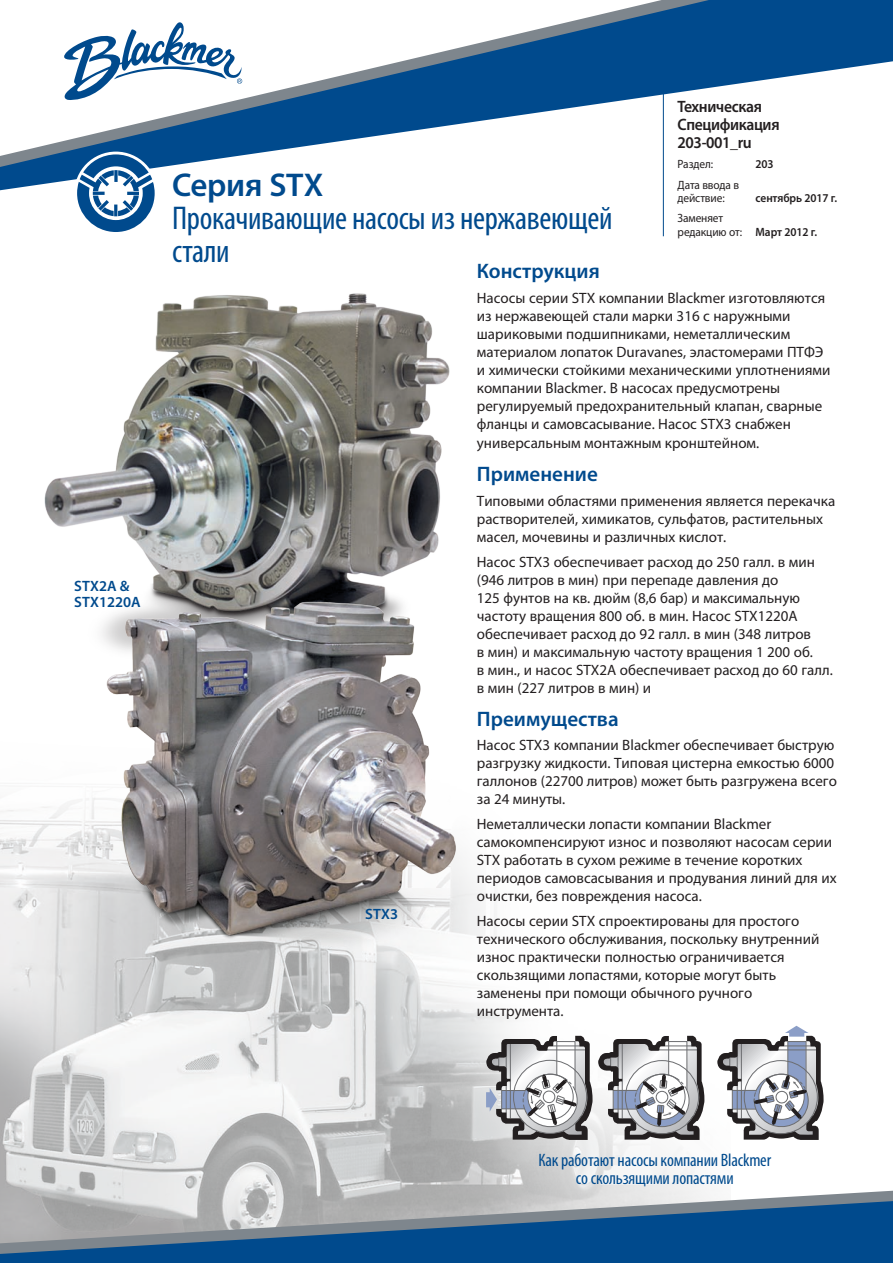
<style>
.page{position:relative;width:893px;height:1263px;background:#fff}
.page>*{position:absolute;margin:0;border:0;box-sizing:border-box;transform-origin:0 0}
.t1{font:condensed 33px/33px "Myriad Pro";letter-spacing:-.01em;color:#004a8d}
.t2{font:600 33px "Myriad Pro";letter-spacing:-.01em;color:#004a8d}
.t3{font:600 21px "Myriad Pro";color:#004a8d}
.t4{font:condensed 18px/18px "Myriad Pro";letter-spacing:-.01em;color:#004a8d;text-align:center}
.t5{font:600 16.5px/18px "Myriad Pro";letter-spacing:-.025em;color:#231f20;scale:.95 1}
.t6{font:15px/18px "Myriad Pro";color:#231f20}
.t7{font:600 15px/16.5px "Myriad Pro";color:#004a8d}
.t8{font:12px/13.5px "Myriad Pro";letter-spacing:-.01em;color:#231f20;scale:.95 1}
.t9{font:600 12px "Myriad Pro";letter-spacing:-.01em;color:#231f20;scale:.95 1}
.s1{font-weight:600}
</style>
<div class="page">
<hr style="left:663px;top:5px;width:1px;height:231px;background:#004a8d">
<img style="left:0;top:798px;width:712px;height:392px">
<svg style="left:0;top:0;width:893px;height:192px"></svg>
<svg style="left:0;top:0;width:766px;height:170px"></svg>
<div style="left:0;top:1255px;width:893px;height:8px;background:#004a8d"></div>
<svg style="left:0;top:1190px;width:893px;height:65px;background:#6384a2"></svg>
<svg style="left:77px;top:154px;width:78px;height:58px"></svg>
<img style="left:44px;top:212px;width:406px;height:361px">
<svg style="left:717px;top:1026px;width:107px;height:114px"></svg>
<svg style="left:486px;top:1036px;width:218px;height:104px"></svg>
<img style="left:88px;top:573px;width:389px;height:389px">
<p class="t7" style="left:74px;top:577px;width:68px">STX2A &amp;<br>STX1220A</p>
<p class="t5" style="left:678px;top:97px;width:109px">Техническая<br>Спецификация<br>203-001_ru</p>
<p class="t8" style="left:678px;top:157px;width:39px">Раздел:</p>
<p class="t9" style="left:756px;top:157px;width:21px">203</p>
<p class="t8" style="left:678px;top:178px;width:66px">Дата ввода в действие:</p>
<h1 class="t2" style="left:172px;top:164px;width:153px">Серия STX</h1>
<h1 class="t1" style="left:172px;top:201px;width:442px">Прокачивающие насосы из нержавеющей стали</h1>
<h2 class="t3" style="left:477px;top:257px;width:124px">Конструкция</h2>
<p class="t6" style="left:477px;top:288px;width:355px">Насосы серии STX компании Blackmer изготовляются из нержавеющей стали марки 316 с наружными шариковыми подшипниками, неметаллическим материалом лопаток Duravanes, эластомерами ПТФЭ и химически стойкими механическими уплотнениями компании Blackmer. В насосах предусмотрены регулируемый предохранительный клапан, сварные фланцы и самовсасывание. Насос STX3 снабжен</p>
<p class="t6" style="left:477px;top:434px;width:284px">универсальным монтажным кронштейном.</p>
<h2 class="t3" style="left:477px;top:461px;width:122px">Применение</h2>
<p class="t6" style="left:477px;top:491px;width:360px">Типовыми областями применения является перекачка растворителей, химикатов, сульфатов, растительных масел, мочевины и различных кислот.</p>
<p class="t6" style="left:477px;top:552px;width:357px">Насос STX3 обеспечивает расход до 250 галл. в мин (946 литров в мин) при перепаде давления до<br>125 фунтов на кв. дюйм (8,6 бар) и максимальную частоту вращения 800 об. в мин. Насос STX1220A обеспечивает расход до 92 галл. в мин (348 литров<br>в мин) и максимальную частоту вращения 1 200 об.<br>в мин., и насос STX2A обеспечивает расход до 60 галл. в мин (227 литров в мин) и</p>
<h2 class="t3" style="left:477px;top:705px;width:143px">Преимущества</h2>
<p class="t6" style="left:477px;top:736px;width:362px">Насос STX3 компании Blackmer обеспечивает быструю разгрузку жидкости. Типовая цистерна емкостью 6000 галлонов (22700 литров) может быть разгружена всего за 24 минуты.</p>
<p class="t6" style="left:477px;top:815px;width:361px">Неметаллически лопасти компании Blackmer самокомпенсируют износ и позволяют насосам серии STX работать в сухом режиме в течение коротких периодов самовсасывания и продувания линий для их очистки, без повреждения насоса.</p>
<p class="t6" style="left:477px;top:911px;width:344px">Насосы серии STX спроектированы для простого технического обслуживания, поскольку внутренний износ практически полностью ограничивается скользящими лопастями, которые могут быть заменены при помощи обычного ручного инструмента.</p>
<p class="t9" style="left:756px;top:190px;width:87px">сентябрь 2017 г.</p>
<p class="t8" style="left:678px;top:211px;width:148px">Заменяет<br>редакцию от: <span class="s1">Март 2012 г.</span></p>
<p class="t7" style="left:365px;top:905px;width:34px">STX3</p>
<p class="t4" style="left:538px;top:1151px;width:234px">Как работают насосы компании Blackmer со скользящими лопастями</p>
</div>
